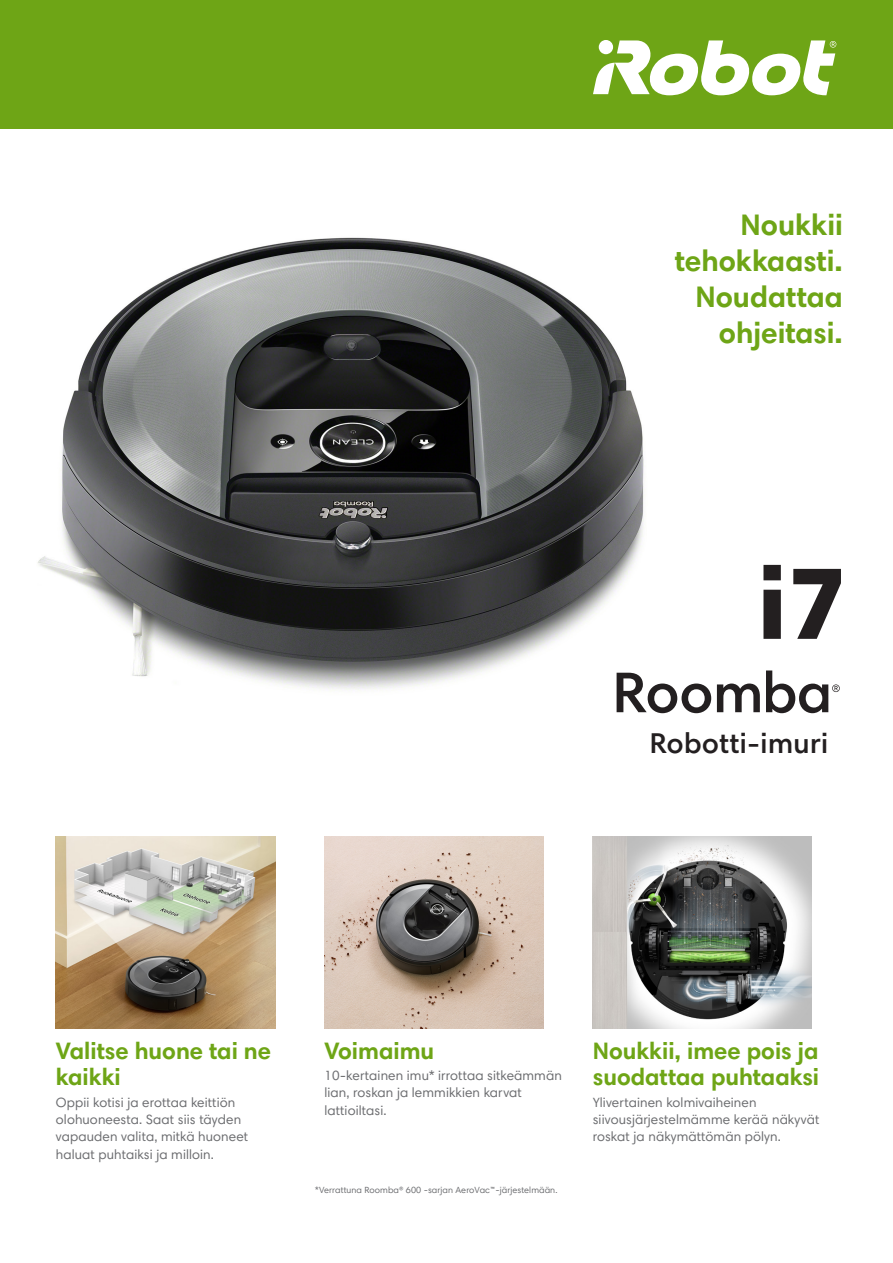
<style>
.page{position:relative;width:893px;height:1263px;background:#fff}
.page>*{position:absolute;margin:0;border:0;box-sizing:border-box;transform-origin:0 0}
.Roomba_Headers{font:900 102.6px "Harmonia Sans Std";color:#231f20}
.t1{font:700 30px/36px "Harmonia Sans Std";color:#6ea516;text-align:right}
.t2{font:600 28.95px "Harmonia Sans Std";letter-spacing:.015em;color:#231f20}
.Bulleted_Text{font:700 24px/25.5px "Harmonia Sans Std";color:#6ea516}
.Bulleted_Text-2{font:13.5px/17.2px "Harmonia Sans Std";letter-spacing:.01em;color:#6c6d70}
.Bulleted_Text-3{font:9px "Harmonia Sans Std";letter-spacing:.01em;color:#6c6d70}
</style>
<div class="page">
<img style="left:37px;top:237px;width:608px;height:475px">
<img style="left:593px;top:837px;width:219px;height:191px">
<img style="left:324px;top:837px;width:220px;height:191px">
<img style="left:56px;top:837px;width:219px;height:191px">
<svg style="left:617px;top:673px;width:94px;height:40px"></svg>
<svg style="left:717px;top:683px;width:43px;height:29px"></svg>
<svg style="left:766px;top:670px;width:74px;height:43px"></svg>
<div style="left:0;top:0;width:893px;height:129px;background:#6ea516"></div>
<svg style="left:593px;top:40px;width:243px;height:55px"></svg>
<p class="t1" style="left:675px;top:207px;width:170px">Noukkii tehokkaasti.<br>Noudattaa ohjeitasi.</p>
<p class="Roomba_Headers" style="left:757px;top:538px;width:91px">i7</p>
<p class="t2" style="left:650px;top:725px;width:180px">Robotti-imuri</p>
<p class="Bulleted_Text" style="left:56px;top:1038px;width:217px">Valitse huone tai ne kaikki</p>
<p class="Bulleted_Text" style="left:324px;top:1038px;width:111px">Voimaimu</p>
<p class="Bulleted_Text-2" style="left:324px;top:1067px;width:239px">10-kertainen imu* irrottaa sitkeämmän lian, roskan ja lemmikkien karvat lattioiltasi.</p>
<p class="Bulleted_Text-2" style="left:56px;top:1093px;width:194px">Oppii kotisi ja erottaa keittiön olohuoneesta. Saat siis täyden vapauden valita, mitkä huoneet haluat puhtaiksi ja milloin.</p>
<p class="Bulleted_Text-3" style="left:315px;top:1184px;width:244px">*Verrattuna Roomba® 600 -sarjan AeroVac™-järjestelmään.</p>
<p class="Bulleted_Text" style="left:593px;top:1038px;width:228px">Noukkii, imee pois ja suodattaa puhtaaksi</p>
<p class="Bulleted_Text-2" style="left:593px;top:1093px;width:228px">Ylivertainen kolmivaiheinen siivousjärjestelmämme kerää näkyvät roskat ja näkymättömän pölyn.</p>
</div>
